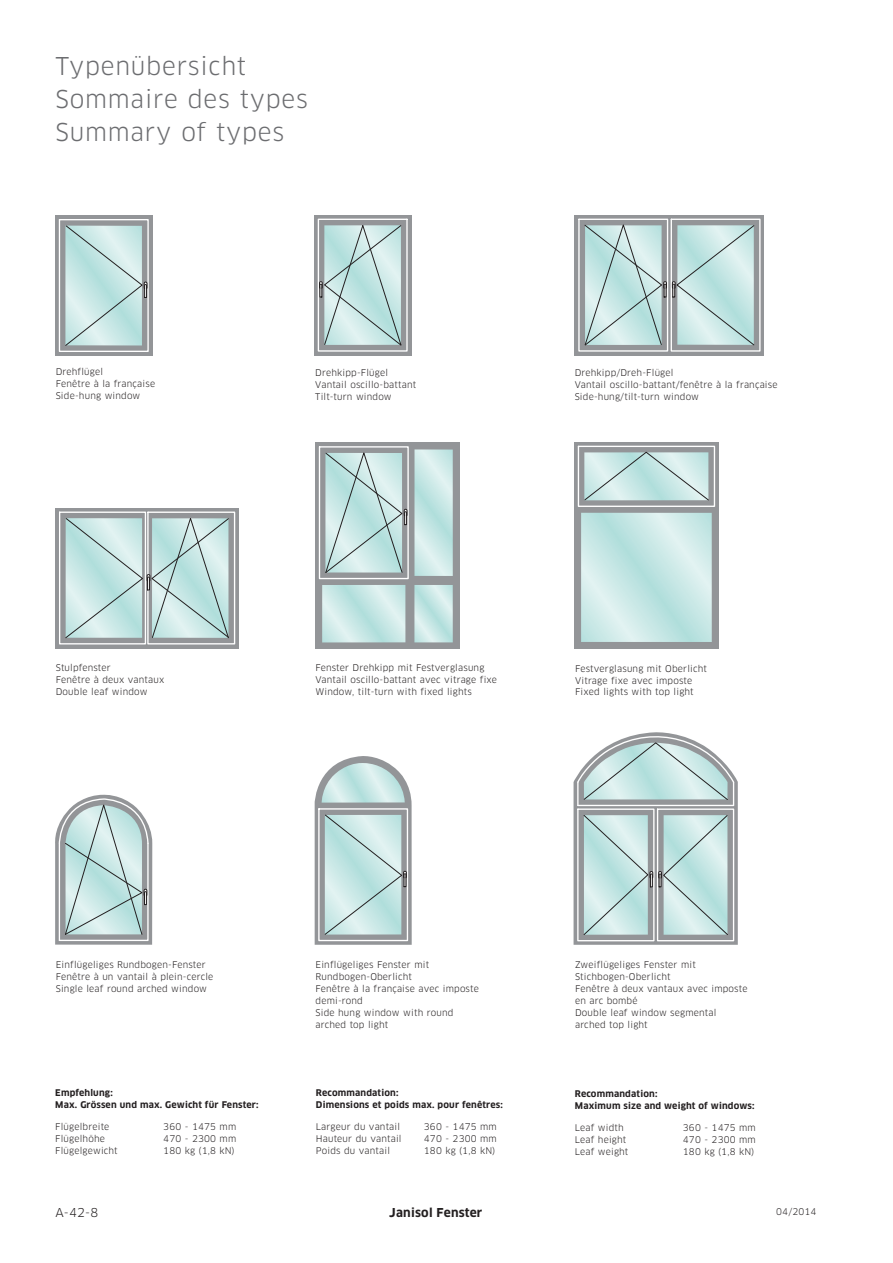
<style>
.page{position:relative;width:893px;height:1263px;background:#fff}
.page>*{position:absolute;margin:0;border:0;box-sizing:border-box;transform-origin:0 0}
.t1{font:24px/33px "Clan Pro";letter-spacing:.03em;color:#6c6d70}
.t2{font:700 12px "Clan Pro";letter-spacing:.02em;color:#231f20}
.t3{font:12px "Clan Pro";color:#231f20}
.t4{font:9px/12px "Clan Pro";letter-spacing:.02em;color:#231f20}
.t5{font:700 9px/12px "Clan Pro";letter-spacing:.02em;color:#231f20}
</style>
<div class="page">
<div style="left:55px;top:215px;width:97px;height:141px;background:#939598"></div>
<div style="left:59px;top:219px;width:90px;height:133px;border:1px solid #fff"></div>
<svg style="left:65px;top:225px;width:83px;height:121px;background:#c1dddb"></svg>
<div style="left:314px;top:215px;width:97px;height:140px;background:#939598"></div>
<div style="left:318px;top:219px;width:90px;height:133px;border:1px solid #fff"></div>
<svg style="left:319px;top:224px;width:83px;height:122px;background:#bcd7d5"></svg>
<div style="left:575px;top:215px;width:189px;height:140px;background:#939598"></div>
<div style="left:578px;top:219px;width:90px;height:133px;border:1px solid #fff"></div>
<div style="left:671px;top:219px;width:90px;height:133px;border:1px solid #fff"></div>
<svg style="left:584px;top:223px;width:171px;height:123px;background:#bed8d7"></svg>
<div style="left:574px;top:442px;width:145px;height:207px;background:#939598"></div>
<svg style="left:581px;top:513px;width:131px;height:129px;background:#c9e8e6"></svg>
<div style="left:578px;top:446px;width:137px;height:61px;border:1px solid #fff"></div>
<svg style="left:584px;top:452px;width:125px;height:49px;background:#c6e1e0"></svg>
<div style="left:315px;top:443px;width:145px;height:206px;background:#939598"></div>
<svg style="left:414px;top:449px;width:39px;height:127px;background:#c9e7e5"></svg>
<svg style="left:322px;top:585px;width:83px;height:57px;background:#cae8e6"></svg>
<svg style="left:414px;top:585px;width:39px;height:57px;background:#c8e6e4"></svg>
<div style="left:319px;top:446px;width:90px;height:133px;border:1px solid #fff"></div>
<svg style="left:325px;top:451px;width:83px;height:122px;background:#bdd7d6"></svg>
<svg style="left:315px;top:756px;width:97px;height:189px;background:#bdd1d1"></svg>
<svg style="left:573px;top:732px;width:165px;height:213px;background:#bfd1d1"></svg>
<div style="left:55px;top:508px;width:184px;height:140px;background:#939598"></div>
<div style="left:59px;top:511px;width:87px;height:133px;border:1px solid #fff"></div>
<div style="left:147px;top:511px;width:88px;height:133px;border:1px solid #fff"></div>
<svg style="left:65px;top:517px;width:164px;height:121px;background:#c1dddc"></svg>
<svg style="left:55px;top:794px;width:97px;height:151px;background:#bccfcf"></svg>
<h1 class="t1" style="left:56px;top:51px;width:254px">Typenübersicht<br>Sommaire des types<br>Summary of types</h1>
<p class="t4" style="left:56px;top:367px;width:101px">Drehflügel<br>Fenêtre à la française<br>Side-hung window</p>
<p class="t4" style="left:315px;top:367px;width:103px">Drehkipp-Flügel<br>Vantail oscillo-battant<br>Tilt-turn window</p>
<p class="t4" style="left:575px;top:367px;width:204px">Drehkipp/Dreh-Flügel<br>Vantail oscillo-battant/fenêtre à la française<br>Side-hung/tilt-turn window</p>
<p class="t4" style="left:315px;top:662px;width:183px">Fenster Drehkipp mit Festverglasung<br>Vantail oscillo-battant avec vitrage fixe<br>Window, tilt-turn with fixed lights</p>
<p class="t4" style="left:56px;top:662px;width:110px">Stulpfenster<br>Fenêtre à deux vantaux<br>Double leaf window</p>
<p class="t4" style="left:575px;top:663px;width:133px">Festverglasung mit Oberlicht<br>Vitrage fixe avec imposte<br>Fixed lights with top light</p>
<p class="t4" style="left:316px;top:959px;width:165px">Einflügeliges Fenster mit<br>Rundbogen-Oberlicht<br>Fenêtre à la française avec imposte demi-rond<br>Side hung window with round arched top light</p>
<p class="t4" style="left:56px;top:959px;width:159px">Einflügeliges Rundbogen-Fenster<br>Fenêtre à un vantail à plein-cercle<br>Single leaf round arched window</p>
<p class="t4" style="left:575px;top:959px;width:174px">Zweiflügeliges Fenster mit<br>Stichbogen-Oberlicht<br>Fenêtre à deux vantaux avec imposte en arc bombé<br>Double leaf window segmental arched top light</p>
<p class="t5" style="left:55px;top:1088px;width:205px">Empfehlung:<br>Max. Grössen und max. Gewicht für Fenster:</p>
<p class="t4" style="left:55px;top:1121px;width:56px">Flügelbreite</p>
<p class="t4" style="left:163px;top:1121px;width:74px">360 - 1475 mm</p>
<p class="t4" style="left:55px;top:1133px;width:51px">Flügelhöhe</p>
<p class="t4" style="left:163px;top:1133px;width:74px">470 - 2300 mm</p>
<p class="t4" style="left:55px;top:1145px;width:64px">Flügelgewicht</p>
<p class="t4" style="left:163px;top:1145px;width:73px">180 kg (1,8 kN)</p>
<p class="t5" style="left:316px;top:1087px;width:188px">Recommandation:<br>Dimensions et poids max. pour fenêtres:</p>
<p class="t4" style="left:316px;top:1121px;width:86px">Largeur du vantail</p>
<p class="t4" style="left:424px;top:1121px;width:74px">360 - 1475 mm</p>
<p class="t4" style="left:316px;top:1133px;width:87px">Hauteur du vantail</p>
<p class="t4" style="left:424px;top:1133px;width:74px">470 - 2300 mm</p>
<p class="t4" style="left:316px;top:1145px;width:76px">Poids du vantail</p>
<p class="t4" style="left:424px;top:1145px;width:73px">180 kg (1,8 kN)</p>
<p class="t5" style="left:575px;top:1088px;width:181px">Recommandation:<br>Maximum size and weight of windows:</p>
<p class="t4" style="left:575px;top:1122px;width:50px">Leaf width</p>
<p class="t4" style="left:683px;top:1122px;width:74px">360 - 1475 mm</p>
<p class="t4" style="left:575px;top:1134px;width:53px">Leaf height</p>
<p class="t4" style="left:683px;top:1134px;width:74px">470 - 2300 mm</p>
<p class="t4" style="left:575px;top:1146px;width:55px">Leaf weight</p>
<p class="t4" style="left:683px;top:1146px;width:73px">180 kg (1,8 kN)</p>
<h2 class="t3" style="left:56px;top:1208px;width:44px">A-42-8</h2>
<h2 class="t2" style="left:389px;top:1208px;width:95px">Janisol Fenster</h2>
<p class="t4" style="left:776px;top:1206px;width:42px">04/2014</p>
</div>
